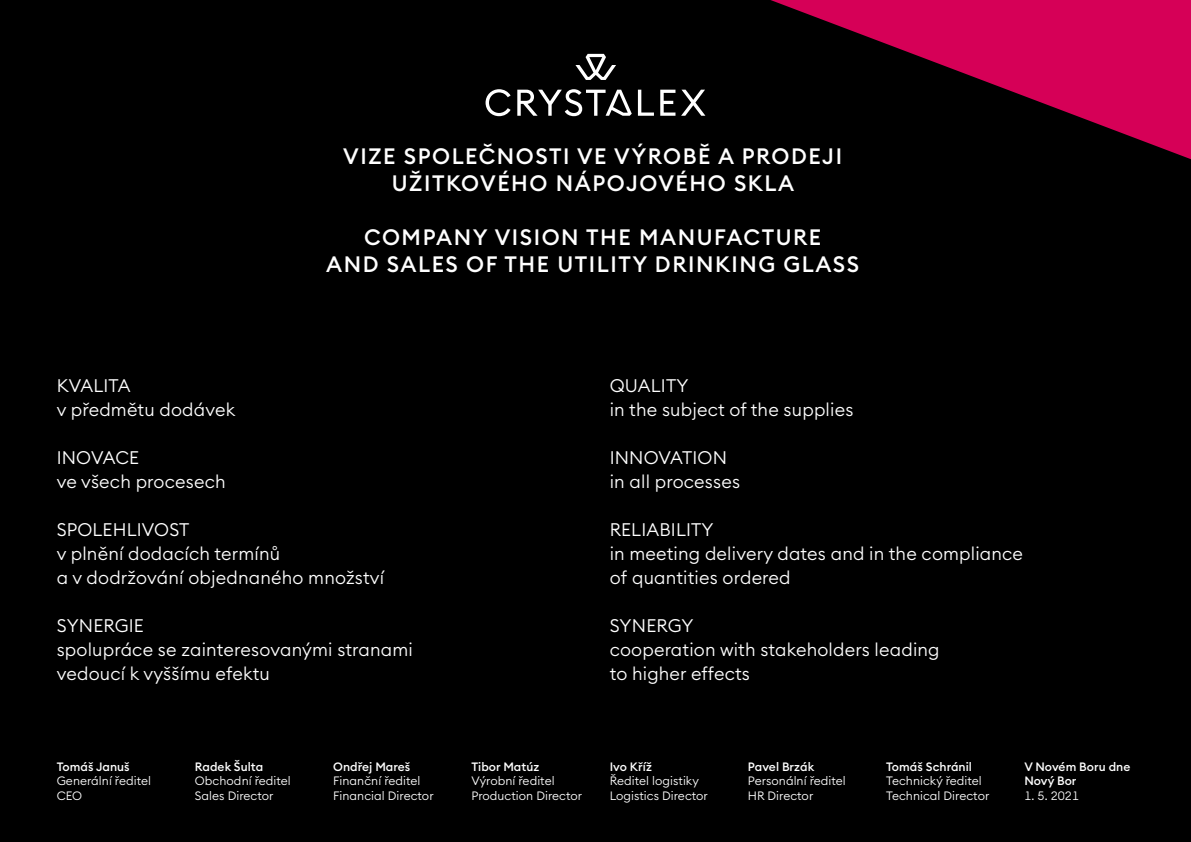
<style>
.page{position:relative;width:1191px;height:842px;background:#000}
.page>*{position:absolute;margin:0;border:0;box-sizing:border-box;transform-origin:0 0}
.t1{font:500 22px/27px "Euclid Circular B";letter-spacing:.07em;color:#fff;text-align:center}
.t2{font:300 18px/24px "Euclid Circular B";letter-spacing:.01em;color:#fff}
.t3{font:300 12px/14.5px "Euclid Circular B";letter-spacing:.005em;color:#fff}
.t4{font:500 12px/14.5px "Euclid Circular B";letter-spacing:.005em;color:#fff}
</style>
<div class="page">
<svg style="left:485px;top:89px;width:25px;height:27px"></svg>
<svg style="left:638px;top:90px;width:16px;height:26px"></svg>
<svg style="left:660px;top:90px;width:15px;height:26px"></svg>
<svg style="left:681px;top:90px;width:24px;height:26px"></svg>
<svg style="left:517px;top:89px;width:115px;height:27px"></svg>
<svg style="left:575px;top:54px;width:41px;height:26px"></svg>
<p class="t1" style="left:343px;top:143px;width:500px">VIZE SPOLEČNOSTI VE VÝROBĚ A PRODEJI<br>UŽITKOVÉHO NÁPOJOVÉHO SKLA</p>
<p class="t1" style="left:326px;top:224px;width:534px">COMPANY VISION THE MANUFACTURE<br>AND SALES OF THE UTILITY DRINKING GLASS</p>
<p class="t2" style="left:57px;top:373px;width:180px">KVALITA<br>v předmětu dodávek</p>
<p class="t2" style="left:57px;top:445px;width:170px">INOVACE<br>ve všech procesech</p>
<p class="t2" style="left:57px;top:517px;width:329px">SPOLEHLIVOST<br>v plnění dodacích termínů<br>a v dodržování objednaného množství</p>
<p class="t2" style="left:57px;top:613px;width:358px">SYNERGIE<br>spolupráce se zainteresovanými stranami vedoucí k vyššímu efektu</p>
<p class="t2" style="left:609px;top:373px;width:245px">QUALITY<br>in the subject of the supplies</p>
<p class="t2" style="left:609px;top:445px;width:132px">INNOVATION in all processes</p>
<p class="t2" style="left:609px;top:517px;width:415px">RELIABILITY<br>in meeting delivery dates and in the compliance of quantities ordered</p>
<p class="t2" style="left:609px;top:613px;width:331px">SYNERGY<br>cooperation with stakeholders leading to higher effects</p>
<p class="t4" style="left:57px;top:759px;width:74px">Tomáš Januš</p>
<p class="t3" style="left:57px;top:773px;width:96px">Generální ředitel<br>CEO</p>
<p class="t4" style="left:195px;top:759px;width:70px">Radek Šulta</p>
<p class="t3" style="left:195px;top:773px;width:97px">Obchodní ředitel<br>Sales Director</p>
<p class="t4" style="left:333px;top:759px;width:79px">Ondřej Mareš</p>
<p class="t3" style="left:333px;top:773px;width:102px">Finanční ředitel<br>Financial Director</p>
<p class="t4" style="left:471px;top:759px;width:69px">Tibor Matúz</p>
<p class="t3" style="left:471px;top:773px;width:112px">Výrobní ředitel<br>Production Director</p>
<p class="t4" style="left:609px;top:759px;width:44px">Ivo Kříž</p>
<p class="t3" style="left:609px;top:773px;width:100px">Ředitel logistiky<br>Logistics Director</p>
<p class="t4" style="left:748px;top:759px;width:68px">Pavel Brzák</p>
<p class="t3" style="left:748px;top:773px;width:99px">Personální ředitel<br>HR Director</p>
<p class="t4" style="left:886px;top:759px;width:87px">Tomáš Schránil</p>
<p class="t3" style="left:886px;top:773px;width:105px">Technický ředitel<br>Technical Director</p>
<p class="t4" style="left:1024px;top:759px;width:107px">V Novém Boru dne<br>Nový Bor</p>
<p class="t3" style="left:1024px;top:788px;width:56px">1. 5. 2021</p>
</div>
